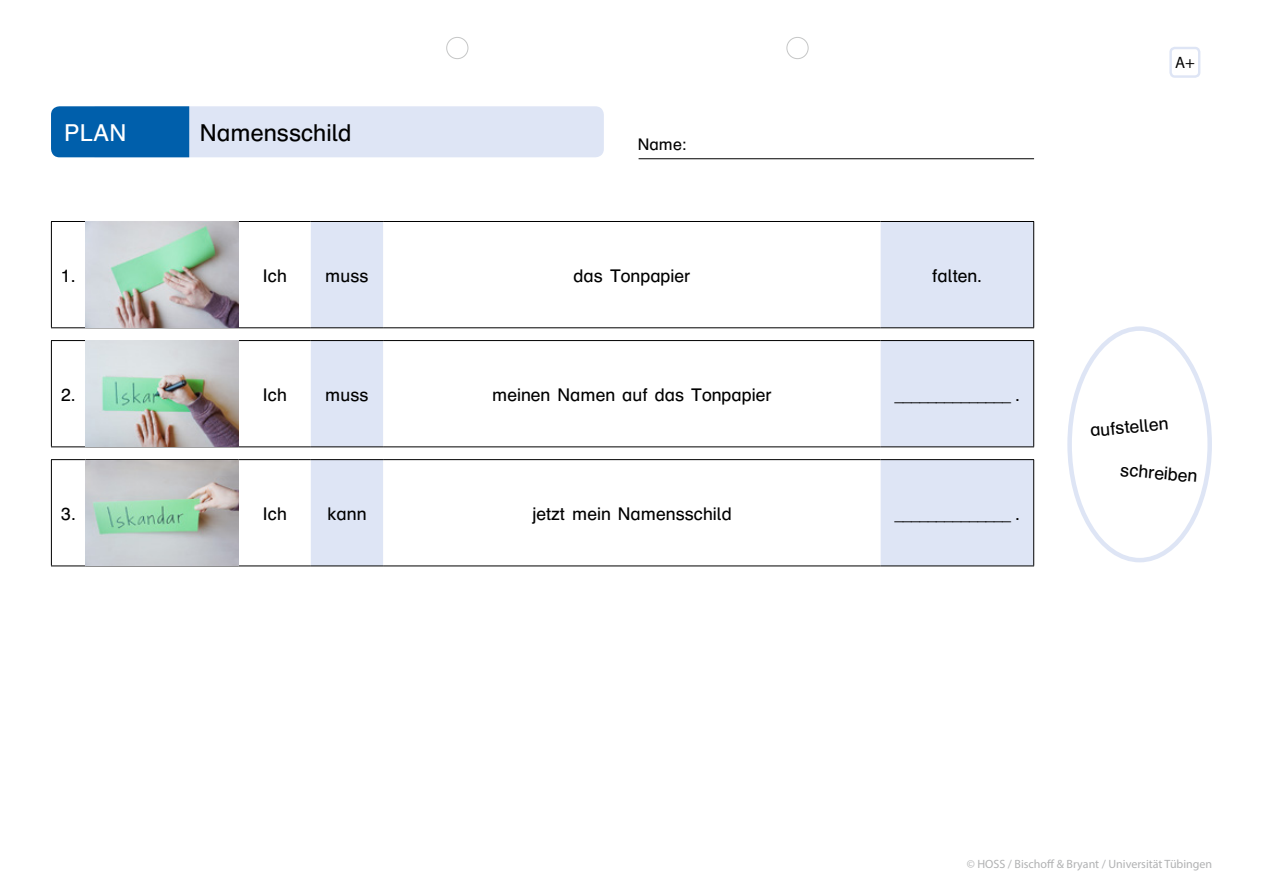
<style>
.page{position:relative;width:1263px;height:893px;background:#fff}
.page>*{position:absolute;margin:0;border:0;box-sizing:border-box;transform-origin:0 0}
.t1{font:24px "Druckschrift BY WOK";color:#000}
.t2{font:24px "Druckschrift BY WOK";color:#fff}
.t3{font:18px "Druckschrift BY WOK";color:#000}
.t4{font:18px "Myriad Pro";color:#000}
.t5{font:16.5px "Druckschrift BY WOK";color:#000}
.t6{font:16.5px "Myriad Pro";color:#000}
.t7{font:12px "Myriad Pro";color:#b1b2b3}
.s1{font-family:"Druckschrift BY WOK"}
</style>
<div class="page">
<div style="left:1067px;top:326px;width:145px;height:236px;border:4px solid #dee5f5;border-radius:50%"></div>
<div style="left:446px;top:37px;width:22px;height:22px;border:1px solid #c5c6c6;border-radius:50%"></div>
<div style="left:786px;top:37px;width:22px;height:22px;border:1px solid #c5c6c6;border-radius:50%"></div>
<svg style="left:51px;top:106px;width:553px;height:51px;background:#a7c3e2"></svg>
<div style="left:1169px;top:47px;width:31px;height:31px;border:2px solid #dee5f5;border-radius:4px"></div>
<svg style="left:311px;top:222px;width:723px;height:344px"></svg>
<hr style="left:51px;top:221px;width:34px;height:1px;background:#000">
<hr style="left:51px;top:222px;width:1px;height:105px;background:#000">
<hr style="left:85px;top:221px;width:153px;height:1px;background:#000">
<hr style="left:238px;top:221px;width:73px;height:1px;background:#000">
<hr style="left:311px;top:221px;width:72px;height:1px;background:#000">
<hr style="left:383px;top:221px;width:498px;height:1px;background:#000">
<hr style="left:881px;top:221px;width:153px;height:1px;background:#000">
<hr style="left:1033px;top:222px;width:1px;height:105px;background:#000">
<hr style="left:51px;top:327px;width:34px;height:1px;background:#000">
<hr style="left:85px;top:327px;width:153px;height:1px;background:#000">
<hr style="left:238px;top:327px;width:73px;height:1px;background:#000">
<hr style="left:311px;top:327px;width:72px;height:1px;background:#000">
<hr style="left:383px;top:327px;width:498px;height:1px;background:#000">
<hr style="left:881px;top:327px;width:153px;height:1px;background:#000">
<hr style="left:51px;top:340px;width:34px;height:1px;background:#000">
<hr style="left:51px;top:341px;width:1px;height:105px;background:#000">
<hr style="left:85px;top:340px;width:153px;height:1px;background:#000">
<hr style="left:238px;top:340px;width:73px;height:1px;background:#000">
<hr style="left:311px;top:340px;width:72px;height:1px;background:#000">
<hr style="left:383px;top:340px;width:498px;height:1px;background:#000">
<hr style="left:881px;top:340px;width:153px;height:1px;background:#000">
<hr style="left:1033px;top:341px;width:1px;height:105px;background:#000">
<hr style="left:51px;top:446px;width:34px;height:1px;background:#000">
<hr style="left:85px;top:446px;width:153px;height:1px;background:#000">
<hr style="left:238px;top:446px;width:73px;height:1px;background:#000">
<hr style="left:311px;top:446px;width:72px;height:1px;background:#000">
<hr style="left:383px;top:446px;width:498px;height:1px;background:#000">
<hr style="left:881px;top:446px;width:153px;height:1px;background:#000">
<hr style="left:51px;top:459px;width:34px;height:1px;background:#000">
<hr style="left:51px;top:460px;width:1px;height:106px;background:#000">
<hr style="left:85px;top:459px;width:153px;height:1px;background:#000">
<hr style="left:238px;top:459px;width:73px;height:1px;background:#000">
<hr style="left:311px;top:459px;width:72px;height:1px;background:#000">
<hr style="left:383px;top:459px;width:498px;height:1px;background:#000">
<hr style="left:881px;top:459px;width:153px;height:1px;background:#000">
<hr style="left:1033px;top:460px;width:1px;height:106px;background:#000">
<hr style="left:51px;top:566px;width:34px;height:1px;background:#000">
<hr style="left:85px;top:566px;width:153px;height:1px;background:#000">
<hr style="left:238px;top:566px;width:73px;height:1px;background:#000">
<hr style="left:311px;top:566px;width:72px;height:1px;background:#000">
<hr style="left:383px;top:566px;width:498px;height:1px;background:#000">
<hr style="left:881px;top:566px;width:153px;height:1px;background:#000">
<img style="left:86px;top:222px;width:152px;height:105px">
<img style="left:86px;top:341px;width:152px;height:105px">
<img style="left:86px;top:460px;width:152px;height:105px">
<hr style="left:639px;top:158px;width:395px;height:1px;background:#000">
<h1 class="t2" style="left:64px;top:121px;width:64px">PLAN</h1>
<h1 class="t1" style="left:200px;top:121px;width:154px">Namensschild</h1>
<p class="t5" style="left:638px;top:136px;width:51px">Name:</p>
<p class="t3" style="left:61px;top:266px;width:16px">1.</p>
<p class="t3" style="left:262px;top:266px;width:26px">Ich</p>
<p class="t3" style="left:325px;top:266px;width:45px">muss</p>
<p class="t3" style="left:573px;top:266px;width:118px">das Tonpapier</p>
<p class="t3" style="left:932px;top:266px;width:51px">falten.</p>
<p class="t3" style="left:61px;top:386px;width:16px">2.</p>
<p class="t3" style="left:262px;top:386px;width:26px">Ich</p>
<p class="t3" style="left:325px;top:386px;width:45px">muss</p>
<p class="t3" style="left:492px;top:386px;width:281px">meinen Namen auf das Tonpapier</p>
<p class="t4" style="left:894px;top:384px;width:127px">______________ <span class="s1">.</span></p>
<p class="t3" style="left:61px;top:505px;width:16px">3.</p>
<p class="t3" style="left:262px;top:505px;width:26px">Ich</p>
<p class="t3" style="left:327px;top:505px;width:41px">kann</p>
<p class="t3" style="left:532px;top:505px;width:202px">jetzt mein Namensschild</p>
<p class="t4" style="left:894px;top:503px;width:127px">______________ <span class="s1">.</span></p>
<p class="t6" style="left:1175px;top:53px;width:21px">A+</p>
<p class="t3" style="left:1089px;top:421px;width:80px;rotate:-5deg">aufstellen</p>
<p class="t3" style="left:1121px;top:460px;width:79px;rotate:5deg">schreiben</p>
<p class="t7" style="left:967px;top:856px;width:247px">© HOSS / Bischoff &amp; Bryant / Universität Tübingen</p>
</div>
